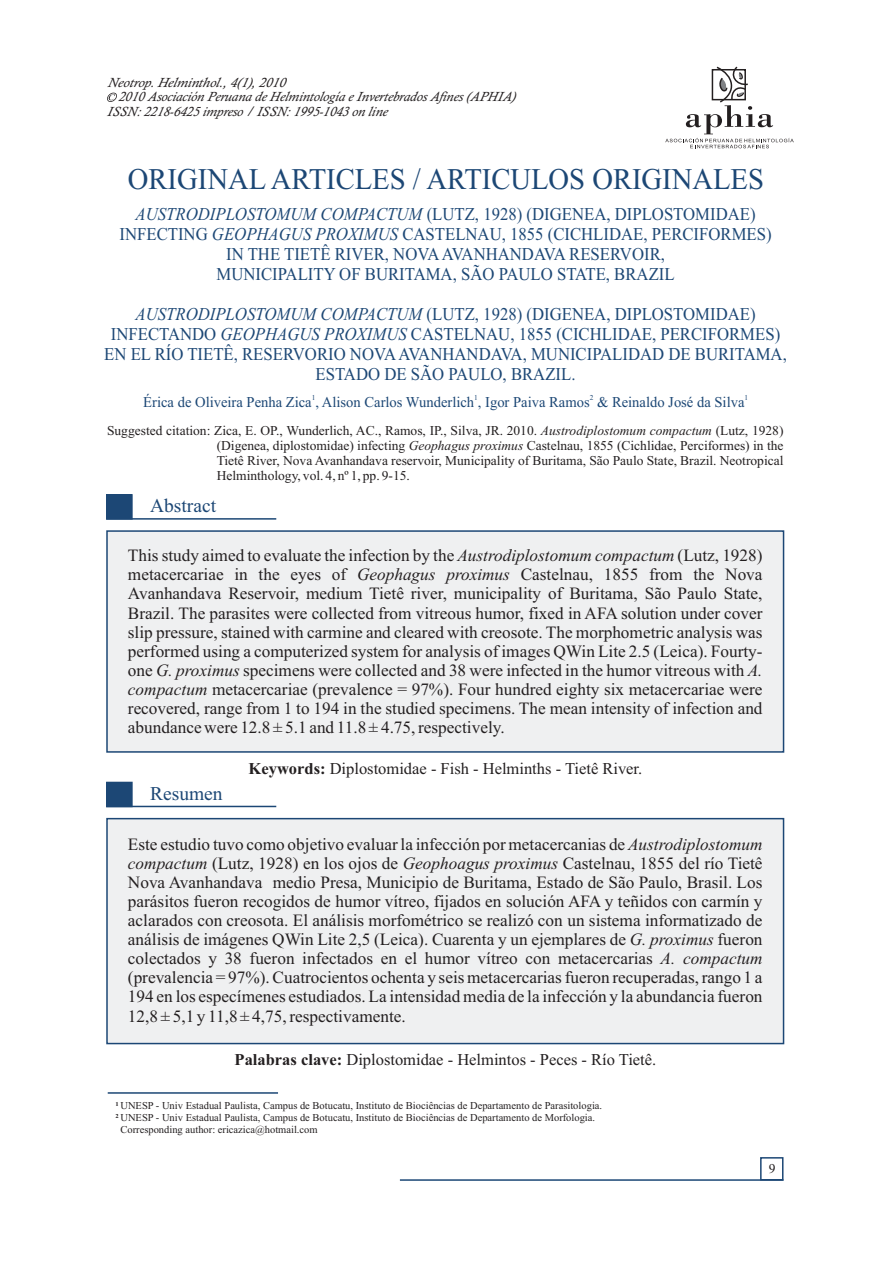
<style>
.page{position:relative;width:893px;height:1263px;background:#fff}
.page>*{position:absolute;margin:0;border:0;box-sizing:border-box;transform-origin:0 0}
.t1{font:30px "Times New Roman";color:#1c4775;scale:.95 1}
.t2{font:19.5px "Times New Roman";color:#1c4775}
.t3{font:18px/20px "Times New Roman";color:#1c4775;text-align:center;scale:.93 1}
.t4{font:17.25px/19px "Times New Roman";color:#231f20;text-align:justify}
.t5{font:16.5px "Times New Roman";color:#231f20}
.t6{font:15px "Times New Roman";color:#1c4775}
.t7{font:13.5px/15px "Times New Roman";color:#231f20;text-align:justify}
.t8{font:italic 13.5px "Calisto";color:#231f20}
.t9{font:italic 13.5px "Calisto";color:#231f20;scale:1.05 1}
.t10{font:10.5px/11.7px "Times New Roman";color:#231f20}
.t11{font:7.5px "Times New Roman";color:#1c4775}
.t12{font:700 6px/11.6px "Times New Roman";color:#231f20;scale:1.1 1}
.s1{font-style:italic}
.s2{font-weight:700}
</style>
<div class="page">
<div style="left:107px;top:782px;width:25px;height:24px;background:#1c4775"></div>
<div style="left:106px;top:782px;width:27px;height:25px;border:2px solid #1c4775"></div>
<hr style="left:106px;top:806px;width:170px;height:1px;background:#1c4775">
<div style="left:106px;top:818px;width:678px;height:226px;background:#eff0f1;border:2px solid #1c4775"></div>
<hr style="left:108px;top:1092px;width:170px;height:2px;background:#1c4775">
<div style="left:107px;top:495px;width:25px;height:24px;background:#1c4775"></div>
<div style="left:106px;top:494px;width:27px;height:26px;border:2px solid #1c4775"></div>
<hr style="left:106px;top:518px;width:170px;height:2px;background:#1c4775">
<div style="left:106px;top:530px;width:678px;height:223px;background:#eff0f1;border:2px solid #1c4775"></div>
<div style="left:760px;top:1157px;width:23px;height:23px;border:2px solid #1c4775"></div>
<hr style="left:400px;top:1179px;width:383px;height:2px;background:#1c4775">
<svg style="left:107px;top:93px;width:10px;height:9px"></svg>
<svg style="left:665px;top:66px;width:129px;height:82px"></svg>
<p class="t9" style="left:108px;top:77px;width:171px">Neotrop. Helminthol., 4(1), 2010</p>
<p class="t8" style="left:119px;top:92px;width:398px">2010 Asociación Peruana de Helmintología e Invertebrados Afines (APHIA)</p>
<p class="t8" style="left:107px;top:107px;width:282px">ISSN: 2218-6425 impreso / ISSN: 1995-1043 on line</p>
<h1 class="t1" style="left:128px;top:168px;width:671px">ORIGINAL ARTICLES / ARTICULOS ORIGINALES</h1>
<p class="t3" style="left:120px;top:206px;width:703px"><span class="s1">AUSTRODIPLOSTOMUM COMPACTUM</span> (LUTZ, 1928) (DIGENEA, DIPLOSTOMIDAE)<br>INFECTING <span class="s1">GEOPHAGUS PROXIMUS</span> CASTELNAU, 1855 (CICHLIDAE, PERCIFORMES)<br>IN THE TIETÊ RIVER, NOVAAVANHANDAVA RESERVOIR,<br>MUNICIPALITY OF BURITAMA, SÃO PAULO STATE, BRAZIL</p>
<p class="t3" style="left:104px;top:306px;width:736px"><span class="s1">AUSTRODIPLOSTOMUM COMPACTUM</span> (LUTZ, 1928) (DIGENEA, DIPLOSTOMIDAE)<br>INFECTANDO <span class="s1">GEOPHAGUS PROXIMUS</span> CASTELNAU, 1855 (CICHLIDAE, PERCIFORMES)<br>EN EL RÍO TIETÊ, RESERVORIO NOVAAVANHANDAVA, MUNICIPALIDAD DE BURITAMA, ESTADO DE SÃO PAULO, BRAZIL.</p>
<p class="t11" style="left:312px;top:394px;width:5px">1</p>
<p class="t11" style="left:474px;top:394px;width:5px">1</p>
<p class="t11" style="left:590px;top:394px;width:5px">2</p>
<p class="t11" style="left:744px;top:394px;width:5px">1</p>
<p class="t6" style="left:143px;top:397px;width:603px">Érica de Oliveira Penha Zica , Alison Carlos Wunderlich , Igor Paiva Ramos &amp; Reinaldo José da Silva</p>
<p class="t7" style="left:217px;top:424px;width:568px;text-indent:-110px">Suggested citation: Zica, E. OP., Wunderlich, AC., Ramos, IP., Silva, JR. 2010. <span class="s1">Austrodiplostomum compactum</span> (Lutz, 1928) (Digenea, diplostomidae) infecting <span class="s1">Geophagus proximus</span> Castelnau, 1855 (Cichlidae, Perciformes) in the Tietê River, Nova Avanhandava reservoir, Municipality of Buritama, São Paulo State, Brazil. Neotropical Helminthology, vol. 4, nº 1, pp. 9-15.</p>
<p class="t2" style="left:150px;top:498px;width:67px">Abstract</p>
<p class="t4" style="left:128px;top:548px;width:636px">This study aimed to evaluate the infection by the <span class="s1">Austrodiplostomum compactum</span> (Lutz, 1928) metacercariae in the eyes of <span class="s1">Geophagus proximus</span> Castelnau, 1855 from the Nova Avanhandava Reservoir, medium Tietê river, municipality of Buritama, São Paulo State, Brazil. The parasites were collected from vitreous humor, fixed in AFA solution under cover slip pressure, stained with carmine and cleared with creosote. The morphometric analysis was performed using a computerized system for analysis of images QWin Lite 2.5 (Leica). Fourty&shy;one <span class="s1">G. proximus</span> specimens were collected and 38 were infected in the humor vitreous with <span class="s1">A. compactum</span> metacercariae (prevalence = 97%). Four hundred eighty six metacercariae were recovered, range from 1 to 194 in the studied specimens. The mean intensity of infection and abundance were 12.8 ± 5.1 and 11.8 ± 4.75, respectively.</p>
<p class="t5" style="left:249px;top:763px;width:395px"><span class="s2">Keywords:</span> Diplostomidae - Fish - Helminths - Tietê River.</p>
<p class="t2" style="left:150px;top:786px;width:74px">Resumen</p>
<p class="t4" style="left:128px;top:836px;width:636px">Este estudio tuvo como objetivo evaluar la infección por metacercanias de <span class="s1">Austrodiplostomum compactum</span> (Lutz, 1928) en los ojos de <span class="s1">Geophoagus proximus</span> Castelnau, 1855 del río Tietê Nova Avanhandava medio Presa, Municipio de Buritama, Estado de São Paulo, Brasil. Los parásitos fueron recogidos de humor vítreo, fijados en solución AFA y teñidos con carmín y aclarados con creosota. El análisis morfométrico se realizó con un sistema informatizado de análisis de imágenes QWin Lite 2,5 (Leica). Cuarenta y un ejemplares de <span class="s1">G. proximus</span> fueron colectados y 38 fueron infectados en el humor vítreo con metacercarias <span class="s1">A. compactum </span>(prevalencia = 97%). Cuatrocientos ochenta y seis metacercarias fueron recuperadas, rango 1 a 194 en los especímenes estudiados. La intensidad media de la infección y la abundancia fueron 12,8 ± 5,1 y 11,8 ± 4,75, respectivamente.</p>
<p class="t5" style="left:235px;top:1053px;width:423px"><span class="s2">Palabras clave:</span> Diplostomidae - Helmintos - Peces - Río Tietê.</p>
<p class="t10" style="left:120px;top:1101px;width:483px">UNESP - Univ Estadual Paulista, Campus de Botucatu, Instituto de Biociências de Departamento de Parasitologia.<br>UNESP - Univ Estadual Paulista, Campus de Botucatu, Instituto de Biociências de Departamento de Morfologia.<br>Corresponding author: ericazica@hotmail.com</p>
<p class="t12" style="left:115px;top:1099px;width:4px">1<br>2</p>
<p class="t7" style="left:769px;top:1162px;width:8px">9</p>
</div>
